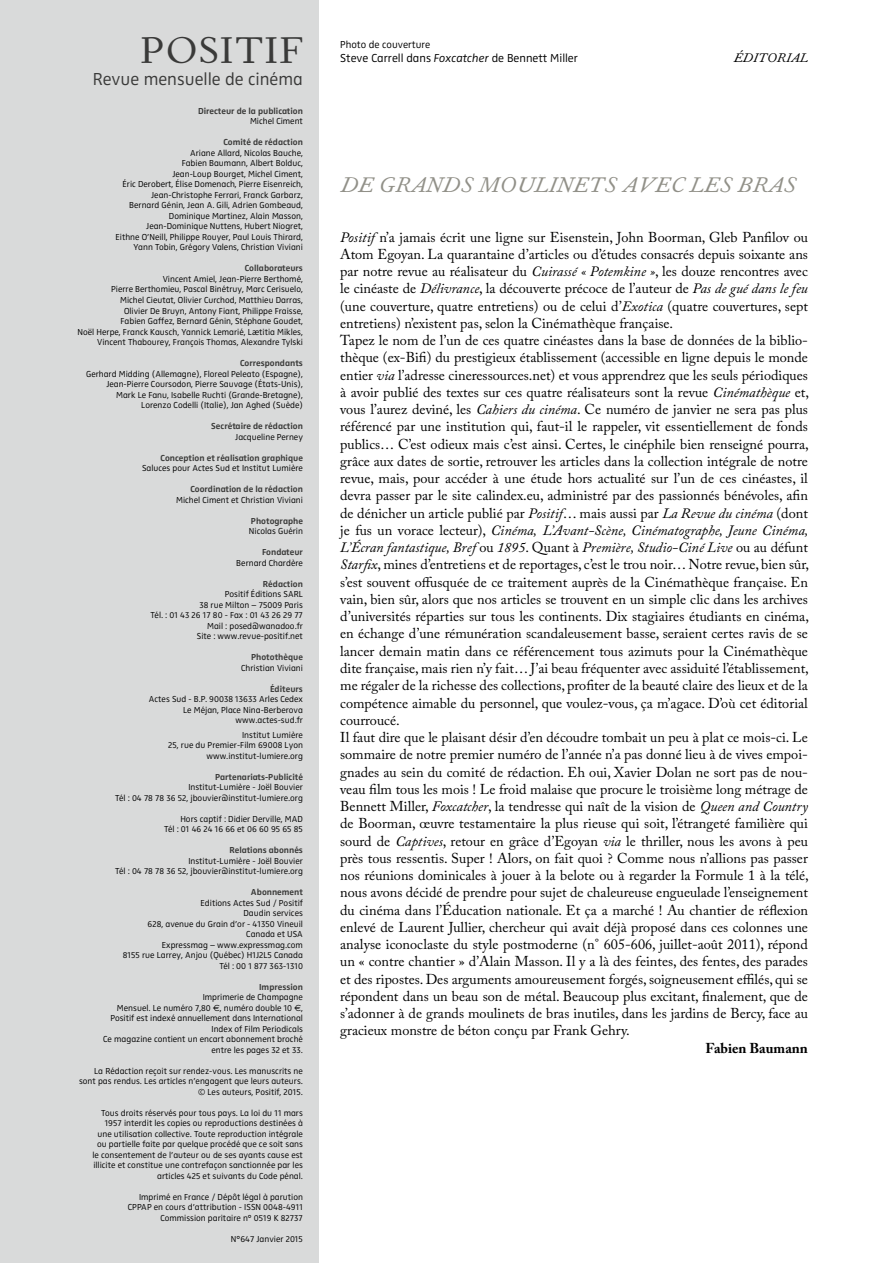
<style>
.page{position:relative;width:893px;height:1263px;background:#fff}
.page>*{position:absolute;margin:0;border:0;box-sizing:border-box;transform-origin:0 0}
.t1{font:45px "Fournier MT Std";color:#3a3a39}
.t2{font:italic 25.5px "Fournier MT Std";color:#919088}
.t3{font:18px "Zwo Alt LF w 3";color:#3a3a39}
.t4{font:italic 15px "Fournier MT Std";color:#000}
.t5{font:14.25px/17.2px "Adobe Caslon Pro";color:#000}
.t6{font:700 14.25px "Adobe Caslon Pro";color:#000}
.t7{font:12px "Zwo Alt LF w 3";color:#000}
.t8{font:10.5px "Zwo Alt LF w 3";color:#000}
.t9{font:9px/10.5px "Zwo Alt LF w 3";color:#000;text-align:right}
.t10{font:9px "Zwo Alt LF w 6";color:#3a3a39}
.s1{font-family:"Euro Sans"}
.s2{font-family:"Zwo Alt LF w 3 Italic"}
.s3{font-style:italic}
</style>
<div class="page">
<div style="left:0;top:0;width:319px;height:1263px;background:#d9dada"></div>
<h1 class="t1" style="left:140px;top:19px;width:165px">POSITIF</h1>
<p class="t3" style="left:93px;top:69px;width:212px">Revue mensuelle de cinéma</p>
<p class="t10" style="left:198px;top:106px;width:106px">Directeur de la publication</p>
<p class="t9" style="left:250px;top:116px;width:54px">Michel Ciment</p>
<p class="t10" style="left:223px;top:137px;width:81px">Comité de rédaction</p>
<p class="t9" style="left:116px;top:148px;width:189px">Ariane Allard, Nicolas Bauche,<br>Fabien Baumann, Albert Bolduc,<br>Jean-Loup Bourget, Michel Ciment,<br>Éric Derobert, Élise Domenach, Pierre Eisenreich, Jean-Christophe Ferrari, Franck Garbarz,<br>Bernard Génin, Jean A. Gili, Adrien Gombeaud, Dominique Martinez, Alain Masson, Jean-Dominique Nuttens, Hubert Niogret,<br>Eithne O’Neill, Philippe Rouyer, Paul Louis Thirard, Yann Tobin, Grégory Valens, Christian Viviani</p>
<p class="t10" style="left:245px;top:263px;width:60px">Collaborateurs</p>
<p class="t9" style="left:78px;top:274px;width:227px">Vincent Amiel, Jean-Pierre Berthomé,<br>Pierre Berthomieu, Pascal Binétruy, Marc Cerisuelo,<br>Michel Cieutat, Olivier Curchod, Matthieu Darras,<br>Olivier De Bruyn, Antony Fiant, Philippe Fraisse,<br>Fabien Gaffez, Bernard Génin, Stéphane Goudet,<br>Noël Herpe, Franck Kausch, Yannick Lemarié, Lætitia Mikles, Vincent Thabourey, François Thomas, Alexandre Tylski</p>
<p class="t10" style="left:240px;top:358px;width:64px">Correspondants</p>
<p class="t9" style="left:86px;top:368px;width:218px">Gerhard Midding (Allemagne), Floreal Peleato (Espagne), Jean-Pierre Coursodon, Pierre Sauvage (États-Unis), Mark Le Fanu, Isabelle Ruchti (Grande-Bretagne), Lorenzo Codelli (Italie), Jan Aghed (Suède)</p>
<p class="t10" style="left:211px;top:421px;width:93px">Secrétaire de rédaction</p>
<p class="t9" style="left:235px;top:431px;width:69px">Jacqueline Perney</p>
<p class="t10" style="left:161px;top:452px;width:144px">Conception et réalisation graphique</p>
<p class="t9" style="left:142px;top:463px;width:162px">Saluces pour Actes Sud et Institut Lumière</p>
<p class="t10" style="left:190px;top:484px;width:114px">Coordination de la rédaction</p>
<p class="t9" style="left:176px;top:494px;width:128px">Michel Ciment et Christian Viviani</p>
<p class="t10" style="left:251px;top:515px;width:53px">Photographe</p>
<p class="t9" style="left:249px;top:526px;width:56px">Nicolas Guérin</p>
<p class="t10" style="left:262px;top:547px;width:42px">Fondateur</p>
<p class="t9" style="left:236px;top:557px;width:68px">Bernard Chardère</p>
<p class="t10" style="left:263px;top:578px;width:42px">Rédaction</p>
<p class="t9" style="left:151px;top:589px;width:154px">Positif Éditions SARL<br>38 rue Milton – 75009 Paris<br>Tél. : 01 43 26 17 80 - Fax : 01 43 26 29 77<br>Mail : posed@wanadoo.fr<br>Site : www.revue-positif.net</p>
<p class="t10" style="left:251px;top:652px;width:53px">Photothèque</p>
<p class="t9" style="left:241px;top:662px;width:63px">Christian Viviani</p>
<p class="t10" style="left:270px;top:683px;width:34px">Éditeurs</p>
<p class="t9" style="left:149px;top:694px;width:156px">Actes Sud - B.P. 90038 13633 Arles Cedex<br>Le Méjan, Place Nina-Berberova www.actes-sud.fr</p>
<p class="t9" style="left:168px;top:729px;width:136px">Institut Lumière<br>25, rue du Premier-Film 69008 Lyon www.institut-lumiere.org</p>
<p class="t10" style="left:215px;top:771px;width:89px">Partenariats-Publicité</p>
<p class="t9" style="left:115px;top:782px;width:189px">Institut-Lumière - Joël Bouvier<br>Tél : 04 78 78 36 52, jbouvier@institut-lumiere.org</p>
<p class="t9" style="left:164px;top:813px;width:140px">Hors captif : Didier Derville, MAD<br>Tél : 01 46 24 16 66 et 06 60 95 65 85</p>
<p class="t10" style="left:230px;top:845px;width:75px">Relations abonnés</p>
<p class="t9" style="left:115px;top:855px;width:189px">Institut-Lumière - Joël Bouvier<br>Tél : 04 78 78 36 52, jbouvier@institut-lumiere.org</p>
<p class="t10" style="left:251px;top:887px;width:54px">Abonnement</p>
<p class="t9" style="left:123px;top:897px;width:182px">Editions Actes Sud / Positif<br>Daudin services<br>628, avenue du Grain d’or - 41350 Vineuil<br>Canada et USA<br>Expressmag – www.expressmag.com<br>8155 rue Larrey, Anjou (Québec) H1J2L5 Canada<br>Tél : 00 1 877 363-1310</p>
<p class="t10" style="left:259px;top:982px;width:45px">Impression</p>
<p class="t9" style="left:103px;top:992px;width:201px">Imprimerie de Champagne<br>Mensuel. Le numéro 7,80 <span class="s1">€</span>, numéro double 10 <span class="s1">€</span>, Positif est indexé annuellement dans International Index of Film Periodicals<br>Ce magazine contient un encart abonnement broché entre les pages 32 et 33.</p>
<p class="t9" style="left:79px;top:1065px;width:225px">La Rédaction reçoit sur rendez-vous. Les manuscrits ne sont pas rendus. Les articles n’engagent que leurs auteurs. © Les auteurs, Positif, 2015.</p>
<p class="t9" style="left:92px;top:1107px;width:212px">Tous droits réservés pour tous pays. La loi du 11 mars 1957 interdit les copies ou reproductions destinées à une utilisation collective. Toute reproduction intégrale ou partielle faite par quelque procédé que ce soit sans le consentement de l’auteur ou de ses ayants cause est illicite et constitue une contrefaçon sanctionnée par les articles 425 et suivants du Code pénal.</p>
<p class="t9" style="left:128px;top:1192px;width:177px">Imprimé en France / Dépôt légal à parution<br>CPPAP en cours d’attribution - ISSN 0048-4911<br>Commission paritaire n° 0519 K 82737</p>
<p class="t9" style="left:231px;top:1234px;width:74px">N°647 Janvier 2015</p>
<p class="t8" style="left:340px;top:38px;width:92px">Photo de couverture</p>
<p class="t7" style="left:340px;top:51px;width:239px">Steve Carrell dans <span class="s2">Foxcatcher</span> de Bennett Miller</p>
<p class="t4" style="left:734px;top:49px;width:76px">ÉDITORIAL</p>
<h2 class="t2" style="left:340px;top:169px;width:458px">DE GRAND S MO ULINETS A VEC LES BRA S</h2>
<p class="t5" style="left:340px;top:228px;width:470px"><span class="s3">Positif</span> n’a jamais écrit une ligne sur Eisenstein, John Boorman, Gleb Panfilov ou Atom Egoyan. La quarantaine d’articles ou d’études consacrés depuis soixante ans par notre revue au réalisateur du <span class="s3">Cuirassé « Potemkine »</span>, les douze rencontres avec le cinéaste de <span class="s3">Délivrance</span>, la découverte précoce de l’auteur de <span class="s3">Pas de gué dans le feu </span>(une couverture, quatre entretiens) ou de celui d’<span class="s3">Exotica</span> (quatre couvertures, sept entretiens) n’existent pas, selon la Cinémathèque française.<br>Tapez le nom de l’un de ces quatre cinéastes dans la base de données de la biblio&shy;thèque (ex-Bifi) du prestigieux établissement (accessible en ligne depuis le monde entier <span class="s3">via</span> l’adresse cineressources.net) et vous apprendrez que les seuls périodiques à avoir publié des textes sur ces quatre réalisateurs sont la revue <span class="s3">Cinémathèque</span> et, vous l’aurez deviné, les <span class="s3">Cahiers du cinéma</span>. Ce numéro de janvier ne sera pas plus référencé par une institution qui, faut-il le rappeler, vit essentiellement de fonds publics… C’est odieux mais c’est ainsi. Certes, le cinéphile bien renseigné pourra, grâce aux dates de sortie, retrouver les articles dans la collection intégrale de notre revue, mais, pour accéder à une étude hors actualité sur l’un de ces cinéastes, il devra passer par le site calindex.eu, administré par des passionnés bénévoles, afin de dénicher un article publié par <span class="s3">Positif</span>… mais aussi par <span class="s3">La Revue du cinéma</span> (dont je fus un vorace lecteur), <span class="s3">Cinéma, L’Avant-Scène, Cinématographe, Jeune Cinéma, L’Écran fantastique, Bref</span> ou <span class="s3">1895</span>. Quant à <span class="s3">Première, Studio-Ciné Live</span> ou au défunt <span class="s3">Starfix</span>, mines d’entretiens et de reportages, c’est le trou noir… Notre revue, bien sûr, s’est souvent offusquée de ce traitement auprès de la Cinémathèque française. En vain, bien sûr, alors que nos articles se trouvent en un simple clic dans les archives d’universités réparties sur tous les continents. Dix stagiaires étudiants en cinéma, en échange d’une rémunération scandaleusement basse, seraient certes ravis de se lancer demain matin dans ce référencement tous azimuts pour la Cinémathèque dite française, mais rien n’y fait… J’ai beau fréquenter avec assiduité l’établissement, me régaler de la richesse des collections, profiter de la beauté claire des lieux et de la compétence aimable du personnel, que voulez-vous, ça m’agace. D’où cet éditorial courroucé.<br>Il faut dire que le plaisant désir d’en découdre tombait un peu à plat ce mois-ci. Le sommaire de notre premier numéro de l’année n’a pas donné lieu à de vives empoi&shy;gnades au sein du comité de rédaction. Eh oui, Xavier Dolan ne sort pas de nou&shy;veau film tous les mois ! Le froid malaise que procure le troisième long métrage de Bennett Miller, <span class="s3">Foxcatcher</span>, la tendresse qui naît de la vision de <span class="s3">Queen and Country </span>de Boorman, œuvre testamentaire la plus rieuse qui soit, l’étrangeté familière qui sourd de <span class="s3">Captives</span>, retour en grâce d’Egoyan <span class="s3">via</span> le thriller, nous les avons à peu près tous ressentis. Super ! Alors, on fait quoi ? Comme nous n’allions pas passer nos réunions dominicales à jouer à la belote ou à regarder la Formule 1 à la télé, nous avons décidé de prendre pour sujet de chaleureuse engueulade l’enseignement du cinéma dans l’Éducation nationale. Et ça a marché ! Au chantier de réflexion enlevé de Laurent Jullier, chercheur qui avait déjà proposé dans ces colonnes une analyse iconoclaste du style postmoderne (n° 605-606, juillet-août 2011), répond un « contre chantier » d’Alain Masson. Il y a là des feintes, des fentes, des parades et des ripostes. Des arguments amoureusement forgés, soigneusement effilés, qui se répondent dans un beau son de métal. Beaucoup plus excitant, finalement, que de s’adonner à de grands moulinets de bras inutiles, dans les jardins de Bercy, face au gracieux monstre de béton conçu par Frank Gehry.</p>
<p class="t6" style="left:705px;top:1039px;width:104px">Fabien Baumann</p>
</div>
